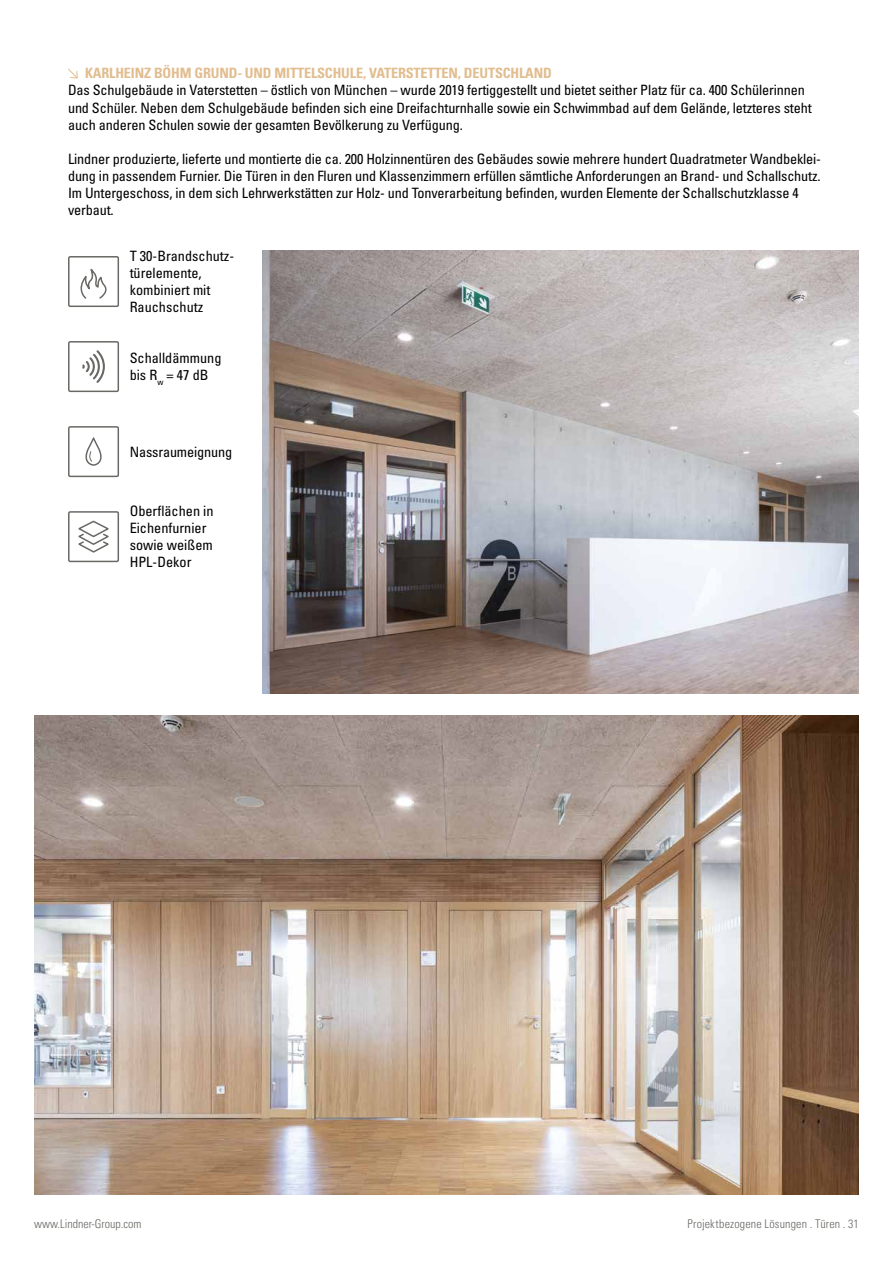
<style>
.page{position:relative;width:893px;height:1263px;background:#fff}
.page>*{position:absolute;margin:0;border:0;box-sizing:border-box;transform-origin:0 0}
.t1{font:condensed 14.25px/17.1px "Univers LT Pro";letter-spacing:-.01em;color:#000}
.t2{font:700 condensed 14.25px "Univers LT Pro";letter-spacing:-.01em;color:#e1bd8f}
.t3{font:300 condensed 12px "Univers LT Pro";letter-spacing:.01em;color:#6a6864}
</style>
<div class="page">
<img style="left:263px;top:250px;width:596px;height:444px">
<img style="left:34px;top:715px;width:825px;height:480px">
<svg style="left:68px;top:68px;width:10px;height:11px"></svg>
<svg style="left:68px;top:341px;width:51px;height:52px"></svg>
<svg style="left:68px;top:256px;width:51px;height:51px"></svg>
<svg style="left:68px;top:511px;width:51px;height:52px"></svg>
<svg style="left:68px;top:426px;width:51px;height:52px"></svg>
<p class="t2" style="left:85px;top:65px;width:468px">KARLHEINZ BÖHM GRUND- UND MITTELSCHULE, VATERSTETTEN, DEUTSCHLAND</p>
<p class="t1" style="left:68px;top:81px;width:745px">Das Schulgebäude in Vaterstetten – östlich von München – wurde 2019 fertiggestellt und bietet seither Platz für ca. 400 Schülerinnen und Schüler. Neben dem Schulgebäude befinden sich eine Dreifachturnhalle sowie ein Schwimmbad auf dem Gelände, letzteres steht auch anderen Schulen sowie der gesamten Bevölkerung zu Verfügung.</p>
<p class="t1" style="left:68px;top:150px;width:754px">Lindner produzierte, lieferte und montierte die ca. 200 Holzinnentüren des Gebäudes sowie mehrere hundert Quadratmeter Wandbeklei&shy;dung in passendem Furnier. Die Türen in den Fluren und Klassenzimmern erfüllen sämtliche Anforderungen an Brand- und Schallschutz.<br>Im Untergeschoss, in dem sich Lehrwerkstätten zur Holz- und Tonverarbeitung befinden, wurden Elemente der Schallschutzklasse 4 verbaut.</p>
<p class="t1" style="left:130px;top:246px;width:106px">T 30-Brandschutz&shy;türelemente, kombiniert mit<br>Rauchschutz</p>
<p class="t1" style="left:130px;top:349px;width:93px">Schalldämmung bis R<sub>w</sub> = 47 dB</p>
<p class="t1" style="left:130px;top:443px;width:104px">Nassraumeignung</p>
<p class="t1" style="left:130px;top:502px;width:85px">Oberflächen in<br>Eichenfurnier sowie weißem<br>HPL-Dekor</p>
<p class="t3" style="left:34px;top:1216px;width:109px">www.Lindner-Group.com</p>
<p class="t3" style="left:687px;top:1216px;width:173px">Projektbezogene Lösungen . Türen . 31</p>
</div>
